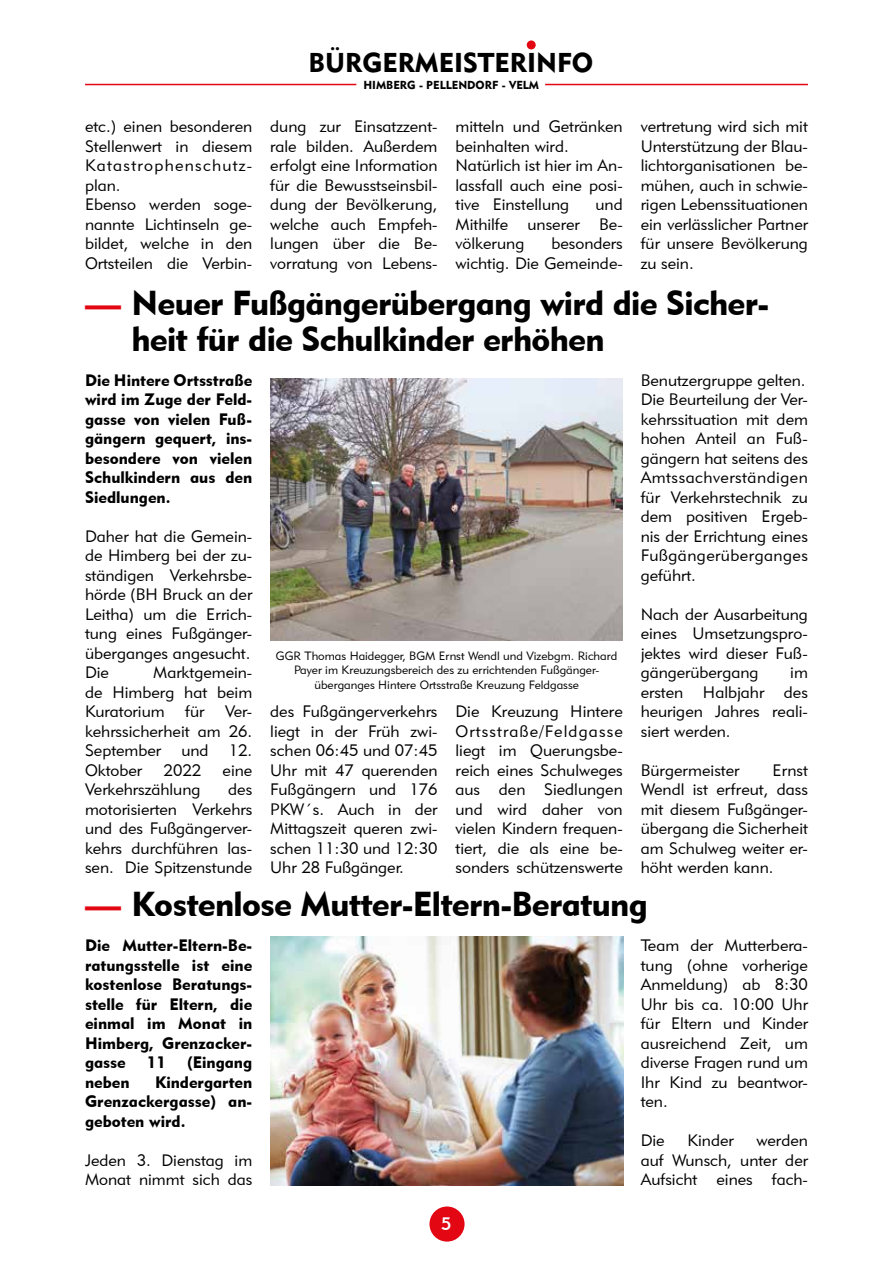
<style>
.page{position:relative;width:893px;height:1263px;background:#fff}
.page>*{position:absolute;margin:0;border:0;box-sizing:border-box;transform-origin:0 0}
.t1{font:34.5px/36px "Geometric 415 BT Black A";letter-spacing:-.02em;color:#000}
.t2{font:27px "Geometric 415 BT Black A";color:#000}
.t3{font:18px "Geometric 415 BT Medium A";color:#fff}
.t4{font:16.5px/19.5px "Geometric 415 BT Lite A";color:#000;text-align:justify}
.t5{font:16.5px/19.5px "Geometric 415 BT Black A";color:#000;text-align:justify}
.t6{font:12px/14.4px "Geometric 415 BT Lite A";color:#000;text-align:center}
.t7{font:11.55px "Geometric 415 BT Black A";color:#000}
.s1{font-size:36px;color:#e30613}
</style>
<div class="page">
<div style="left:527px;top:40px;width:9px;height:9px;background:#e30613;border-radius:50%"></div>
<hr style="left:85px;top:84px;width:271px;height:1px;background:#e30613">
<hr style="left:545px;top:84px;width:263px;height:1px;background:#e30613">
<div style="left:429px;top:1206px;width:36px;height:35px;background:#e30613;border-radius:50%"></div>
<img style="left:270px;top:378px;width:353px;height:262px">
<img style="left:271px;top:937px;width:352px;height:248px">
<h2 class="t2" style="left:309px;top:47px;width:286px">BÜRGERMEISTERINFO</h2>
<p class="t7" style="left:363px;top:78px;width:177px">HIMBERG - PELLENDORF - VELM</p>
<p class="t4" style="left:85px;top:116px;width:169px;text-align:left">etc.) einen besonderen<br>Stellenwert in diesem<br>Katastrophenschutz&shy;plan.<br>Ebenso werden soge&shy;nannte Lichtinseln ge&shy;bildet, welche in den<br>Ortsteilen die Verbin-</p>
<p class="t4" style="left:270px;top:116px;width:169px">dung zur Einsatzzent&shy;rale bilden. Außerdem erfolgt eine Information für die Bewusstseinsbil&shy;dung der Bevölkerung, welche auch Empfeh&shy;lungen über die Be&shy;vorratung von Lebens-</p>
<p class="t4" style="left:455px;top:116px;width:169px;text-align:left">mitteln und Getränken beinhalten wird.<br>Natürlich ist hier im An&shy;lassfall auch eine posi&shy;tive Einstellung</p>
<p class="t4" style="left:455px;top:194px;width:169px;text-indent:140px">und Mithilfe unserer Be&shy;völkerung</p>
<p class="t4" style="left:455px;top:233px;width:169px;text-align:right">besonders<br>wichtig. Die Gemeinde-</p>
<p class="t4" style="left:641px;top:116px;width:169px">vertretung wird sich mit Unterstützung der Blau&shy;lichtorganisationen be&shy;mühen, auch in schwie&shy;rigen Lebenssituationen ein verlässlicher Partner für unsere Bevölkerung zu sein.</p>
<h1 class="t1" style="left:131px;top:284px;width:639px;text-indent:-46px"><span class="s1">—</span> Neuer Fußgängerübergang wird die Sicher&shy;heit für die Schulkinder erhöhen</h1>
<p class="t5" style="left:85px;top:370px;width:169px">Die Hintere Ortsstraße wird im Zuge der Feld&shy;gasse von vielen Fuß&shy;gängern gequert, ins&shy;besondere von vielen Schulkindern aus den Siedlungen.</p>
<p class="t4" style="left:85px;top:526px;width:169px">Daher hat die Gemein&shy;de Himberg bei der zu&shy;ständigen Verkehrsbe&shy;hörde (BH Bruck an der Leitha) um die Errich&shy;tung eines Fußgänger&shy;überganges angesucht.<br>Die</p>
<p class="t4" style="left:85px;top:662px;width:169px;text-indent:68px">Marktgemein&shy;de Himberg hat beim Kuratorium für Ver&shy;kehrssicherheit am 26.<br>September und 12.<br>Oktober</p>
<p class="t4" style="left:164px;top:760px;width:39px">2022</p>
<p class="t4" style="left:223px;top:760px;width:31px">eine</p>
<p class="t4" style="left:85px;top:779px;width:117px">Verkehrszählung</p>
<p class="t4" style="left:85px;top:779px;width:169px;text-indent:143px">des motorisierten Verkehrs und des Fußgängerver&shy;kehrs durchführen las&shy;sen. Die Spitzenstunde</p>
<p class="t6" style="left:276px;top:648px;width:343px">GGR Thomas Haidegger, BGM Ernst Wendl und Vizebgm. Richard<br>Payer im Kreuzungsbereich des zu errichtenden Fußgänger&shy;überganges Hintere Ortsstraße Kreuzung Feldgasse</p>
<p class="t4" style="left:270px;top:701px;width:169px">des Fußgängerverkehrs liegt in der Früh zwi&shy;schen 06:45 und 07:45<br>Uhr mit 47 querenden Fußgängern und 176<br>PKW´s. Auch in der Mittagszeit queren zwi&shy;schen 11:30 und 12:30<br>Uhr 28 Fußgänger.</p>
<p class="t4" style="left:455px;top:701px;width:169px">Die Kreuzung Hintere Ortsstraße/Feldgasse liegt im Querungsbe&shy;reich eines Schulweges aus den Siedlungen und wird daher von vielen Kindern frequen&shy;tiert, die als eine be&shy;sonders schützenswerte</p>
<p class="t4" style="left:641px;top:370px;width:169px;text-align:left">Benutzergruppe gelten.<br>Die Beurteilung der Ver&shy;kehrssituation mit dem hohen Anteil an Fuß&shy;gängern hat seitens des<br>Amtssachverständigen für Verkehrstechnik zu dem positiven Ergeb&shy;nis der Errichtung eines<br>Fußgängerüberganges geführt.</p>
<p class="t4" style="left:641px;top:604px;width:169px">Nach der Ausarbeitung eines Umsetzungspro&shy;jektes wird dieser Fuß&shy;gängerübergang</p>
<p class="t4" style="left:641px;top:662px;width:169px;text-indent:150px">im ersten Halbjahr des heurigen Jahres reali&shy;siert werden.</p>
<p class="t4" style="left:641px;top:760px;width:100px">Bürgermeister</p>
<p class="t4" style="left:641px;top:760px;width:169px;text-indent:132px">Ernst Wendl ist erfreut, dass mit diesem Fußgänger&shy;übergang die Sicherheit am Schulweg weiter er&shy;höht werden kann.</p>
<h1 class="t1" style="left:85px;top:885px;width:564px"><span class="s1">—</span> Kostenlose Mutter-Eltern-Beratung</h1>
<p class="t5" style="left:85px;top:935px;width:169px">Die Mutter-Eltern-Be&shy;ratungsstelle ist eine kostenlose Beratungs&shy;stelle für Eltern, die einmal im Monat in Himberg, Grenzacker&shy;gasse</p>
<p class="t5" style="left:147px;top:1052px;width:21px">11</p>
<p class="t5" style="left:187px;top:1052px;width:67px">(Eingang</p>
<p class="t5" style="left:85px;top:1072px;width:169px;text-indent:70px">Kindergarten Grenzackergasse) an&shy;geboten wird.</p>
<p class="t4" style="left:85px;top:1150px;width:169px">Jeden 3. Dienstag im<br>Monat nimmt sich das</p>
<p class="t5" style="left:85px;top:1072px;width:46px">neben</p>
<p class="t3" style="left:441px;top:1213px;width:12px">5</p>
<p class="t4" style="left:641px;top:935px;width:169px">Team der Mutterbera&shy;tung (ohne vorherige Anmeldung) ab 8:30<br>Uhr bis ca. 10:00 Uhr für Eltern und Kinder ausreichend Zeit, um diverse Fragen rund um Ihr Kind zu beantwor&shy;ten.</p>
<p class="t4" style="left:641px;top:1131px;width:25px">Die</p>
<p class="t4" style="left:687px;top:1131px;width:48px">Kinder</p>
<p class="t4" style="left:641px;top:1131px;width:169px;text-indent:116px">werden auf Wunsch, unter der Aufsicht eines fach-</p>
</div>
